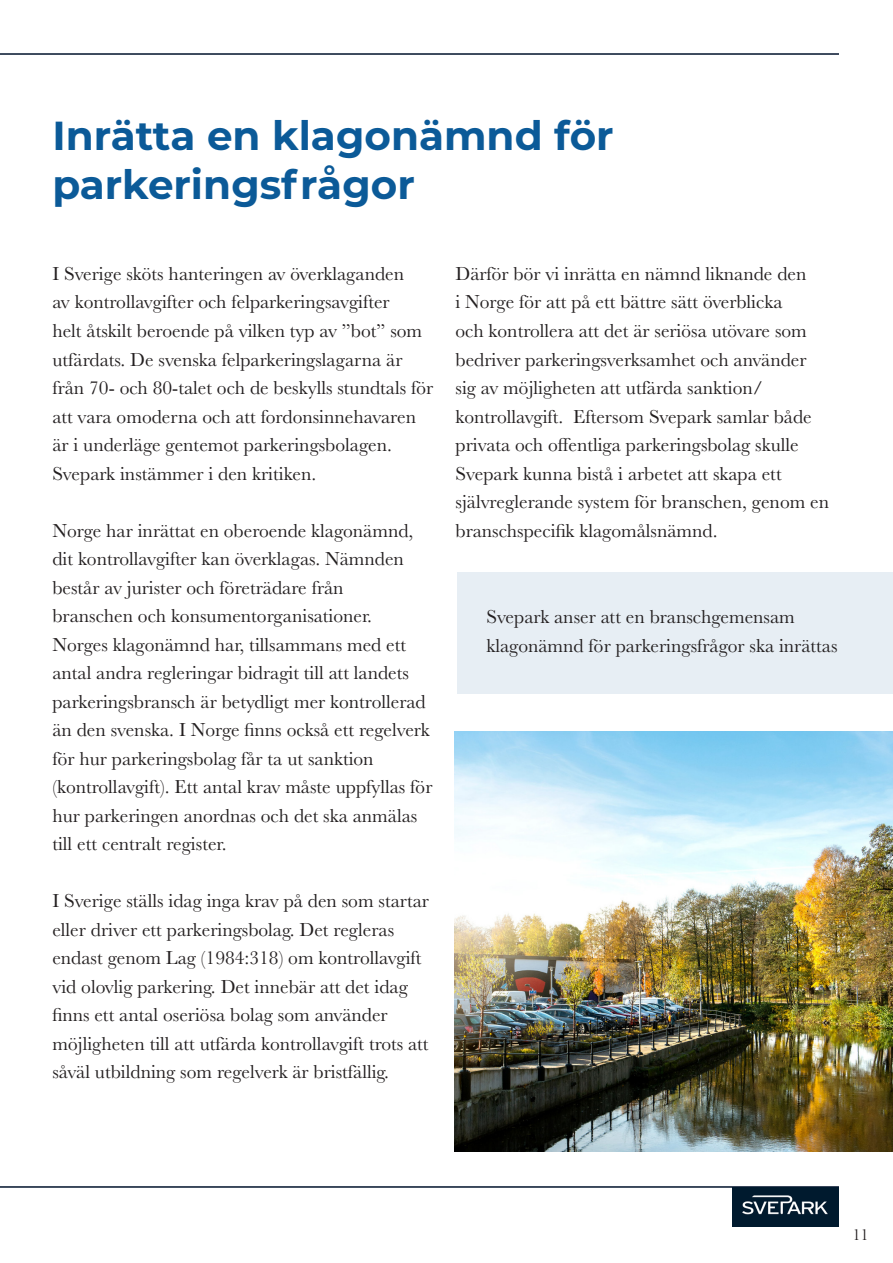
<style>
.page{position:relative;width:893px;height:1263px;background:#fff}
.page>*{position:absolute;margin:0;border:0;box-sizing:border-box;transform-origin:0 0}
.Rubrik_1{font:700 40.5px/49.5px "Montserrat";color:#0b5a98}
.t1{font:19.5px/28.5px "Baskerville";color:#231f20}
.t2{font:16.5px "Baskerville";color:#231f20}
</style>
<div class="page">
<hr style="left:0;top:53px;width:839px;height:2px;background:#00122b">
<hr style="left:0;top:1186px;width:839px;height:2px;background:#00122b">
<img style="left:732px;top:1188px;width:107px;height:38px">
<img style="left:454px;top:731px;width:439px;height:420px">
<div style="left:458px;top:572px;width:435px;height:121px;background:#e7eef4"></div>
<p class="Rubrik_1" style="left:52px;top:109px;width:563px">Inrätta en klagonämnd för parkeringsfrågor</p>
<p class="t1" style="left:52px;top:260px;width:382px">I Sverige sköts hanteringen av överklaganden<br>av kontrollavgifter och felparkeringsavgifter<br>helt åtskilt beroende på vilken typ av ”bot” som utfärdats. De svenska felparkeringslagarna är från 70- och 80-talet och de beskylls stundtals för att vara omoderna och att fordonsinnehavaren är i underläge gentemot parkeringsbolagen.<br>Svepark instämmer i den kritiken.</p>
<p class="t1" style="left:52px;top:516px;width:382px">Norge har inrättat en oberoende klagonämnd, dit kontrollavgifter kan överklagas. Nämnden består av jurister och företrädare från<br>branschen och konsumentorganisationer.<br>Norges klagonämnd har, tillsammans med ett antal andra regleringar bidragit till att landets parkeringsbransch är betydligt mer kontrollerad än den svenska. I Norge finns också ett regelverk för hur parkeringsbolag får ta ut sanktion (kontrollavgift). Ett antal krav måste uppfyllas för hur parkeringen anordnas och det ska anmälas till ett centralt register.</p>
<p class="t1" style="left:52px;top:887px;width:378px">I Sverige ställs idag inga krav på den som startar eller driver ett parkeringsbolag. Det regleras endast genom Lag (1984:318) om kontrollavgift vid olovlig parkering. Det innebär att det idag finns ett antal oseriösa bolag som använder möjligheten till att utfärda kontrollavgift trots att såväl utbildning som regelverk är bristfällig.</p>
<p class="t1" style="left:455px;top:260px;width:375px">Därför bör vi inrätta en nämnd liknande den<br>i Norge för att på ett bättre sätt överblicka<br>och kontrollera att det är seriösa utövare som bedriver parkeringsverksamhet och använder sig av möjligheten att utfärda sanktion/ kontrollavgift. Eftersom Svepark samlar både privata och offentliga parkeringsbolag skulle Svepark kunna bistå i arbetet att skapa ett självreglerande system för branschen, genom en branschspecifik klagomålsnämnd.</p>
<p class="t1" style="left:486px;top:603px;width:310px">Svepark anser att en branschgemensam</p>
<p class="t1" style="left:486px;top:631px;width:353px">klagonämnd för parkeringsfrågor ska inrättas</p>
<p class="t2" style="left:852px;top:1224px;width:18px">11</p>
</div>
